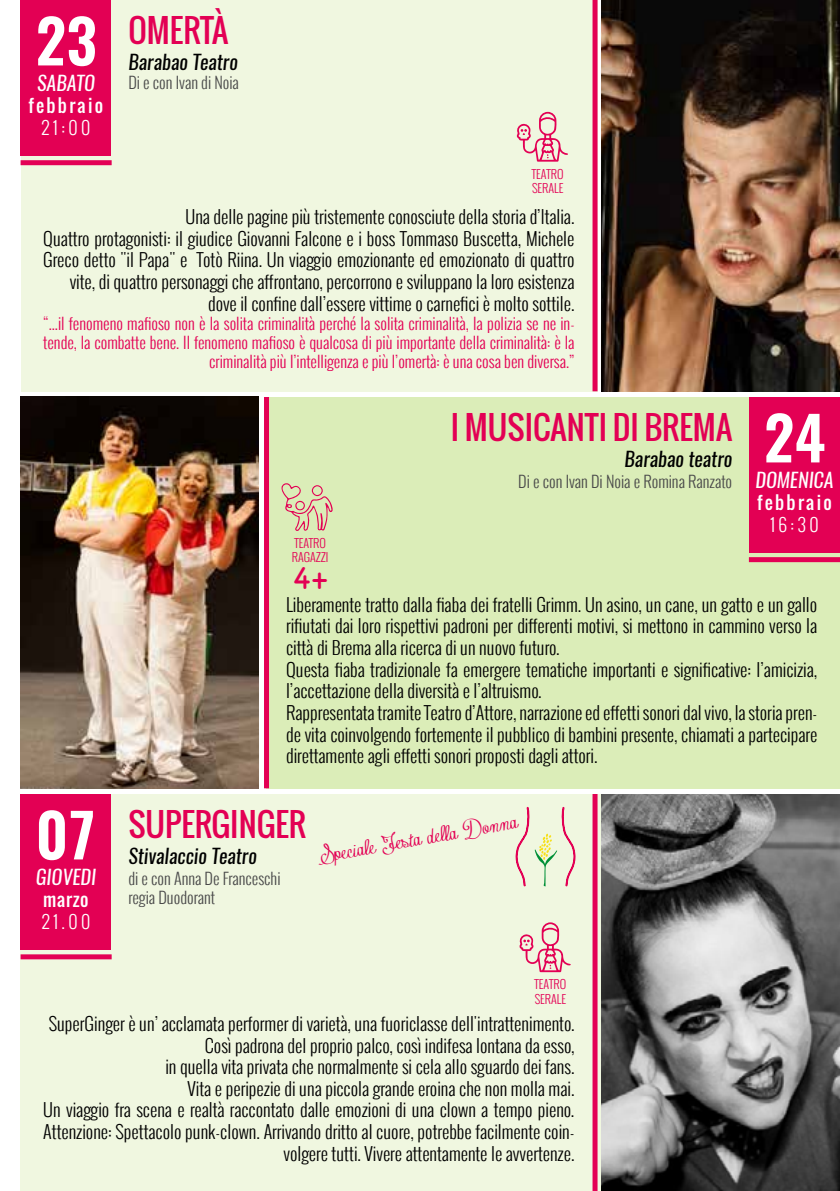
<style>
.page{position:relative;width:840px;height:1191px;background:#fff}
.page>*{position:absolute;margin:0;border:0;box-sizing:border-box;transform-origin:0 0}
.t1{font:600 60px "Oswald";color:#fff}
.t2{font:32px "Oswald";color:#e30054}
.t3{font:32px "Chalkboard";color:#e30054}
.t4{font:22px "Contribute FREE version";color:#e30054}
.t5{font:italic 20px "Oswald";color:#000}
.t6{font:italic 20px "Oswald";color:#fff}
.t7{font:300 18px/21.6px "Oswald";color:#000;text-align:right}
.t8{font:18px "Oswald";letter-spacing:.125em;color:#fff}
.t9{font:300 18px "Oswald";letter-spacing:.19em;color:#fff}
.t10{font:300 16px/19.2px "Oswald";color:#e30054;text-align:right}
.t11{font:300 16px/19.2px "Oswald";color:#4a4a4a}
.t12{font:300 12px/14.4px "Oswald";color:#e30054}
</style>
<div class="page">
<div style="left:21px;top:794px;width:594px;height:397px;background:#f0f7e0"></div>
<img style="left:601px;top:794px;width:238px;height:397px">
<div style="left:21px;top:794px;width:90px;height:156px;background:#e30054"></div>
<div style="left:592px;top:794px;width:5px;height:397px;background:#e30054"></div>
<div style="left:21px;top:954px;width:91px;height:5px;background:#e30054"></div>
<svg style="left:519px;top:922px;width:51px;height:50px"></svg>
<svg style="left:515px;top:806px;width:61px;height:81px"></svg>
<div style="left:266px;top:397px;width:573px;height:391px;background:#dbedb8"></div>
<img style="left:21px;top:397px;width:238px;height:391px">
<div style="left:748px;top:397px;width:91px;height:156px;background:#e30054"></div>
<div style="left:264px;top:397px;width:5px;height:391px;background:#e30054"></div>
<div style="left:748px;top:557px;width:91px;height:5px;background:#e30054"></div>
<svg style="left:281px;top:483px;width:51px;height:48px"></svg>
<div style="left:21px;top:0;width:575px;height:391px;background:#f0f7e0"></div>
<img style="left:601px;top:0;width:238px;height:391px">
<div style="left:21px;top:0;width:90px;height:156px;background:#e30054"></div>
<div style="left:21px;top:160px;width:91px;height:5px;background:#e30054"></div>
<div style="left:592px;top:0;width:5px;height:391px;background:#e30054"></div>
<svg style="left:516px;top:112px;width:51px;height:50px"></svg>
<h1 class="t1" style="left:35px;top:-1px;width:63px">23</h1>
<p class="t6" style="left:37px;top:69px;width:59px">SABATO</p>
<p class="t8" style="left:29px;top:92px;width:76px">febbraio</p>
<p class="t9" style="left:42px;top:114px;width:50px">21:00</p>
<h2 class="t2" style="left:128px;top:6px;width:101px">OMERTÀ</h2>
<p class="t5" style="left:128px;top:48px;width:111px">Barabao Teatro</p>
<p class="t11" style="left:128px;top:73px;width:112px">Di e con Ivan di Noia</p>
<p class="t12" style="left:531px;top:167px;width:33px">TEATRO<br>SERALE</p>
<p class="t7" style="left:43px;top:206px;width:532px">Una delle pagine più tristemente conosciute della storia d’Italia.<br>Quattro protagonisti: il giudice Giovanni Falcone e i boss Tommaso Buscetta, Michele Greco detto "il Papa" e Totò Riina. Un viaggio emozionante ed emozionato di quattro vite, di quattro personaggi che affrontano, percorrono e sviluppano la loro esistenza dove il confine dall’essere vittime o carnefici è molto sottile.</p>
<p class="t10" style="left:43px;top:313px;width:532px">“...il fenomeno mafioso non è la solita criminalità perché la solita criminalità, la polizia se ne in&shy;tende, la combatte bene. Il fenomeno mafioso è qualcosa di più importante della criminalità: è la criminalità più l’intelligenza e più l’omertà: è una cosa ben diversa.”</p>
<p class="t12" style="left:291px;top:535px;width:38px">TEATRO<br>RAGAZZI</p>
<h2 class="t3" style="left:293px;top:558px;width:37px">4+</h2>
<h2 class="t2" style="left:450px;top:403px;width:282px">I MUSICANTI DI BREMA</h2>
<p class="t5" style="left:624px;top:445px;width:109px">Barabao teatro</p>
<p class="t11" style="left:518px;top:472px;width:215px">Di e con Ivan Di Noia e Romina Ranzato</p>
<h1 class="t1" style="left:763px;top:396px;width:64px">24</h1>
<p class="t6" style="left:755px;top:466px;width:80px">DOMENICA</p>
<p class="t8" style="left:756px;top:489px;width:76px">febbraio</p>
<p class="t9" style="left:770px;top:512px;width:50px">16:30</p>
<h1 class="t1" style="left:36px;top:793px;width:61px">07</h1>
<p class="t6" style="left:36px;top:863px;width:61px">GIOVEDI</p>
<p class="t8" style="left:43px;top:885px;width:47px">marzo</p>
<p class="t9" style="left:42px;top:908px;width:50px">21.00</p>
<p class="t7" style="left:286px;top:593px;width:532px;text-align:left">Liberamente tratto dalla fiaba dei fratelli Grimm. Un asino, un cane, un gatto e un gallo rifiutati dai loro rispettivi padroni per differenti motivi, si mettono in cammino verso la città di Brema alla ricerca di un nuovo futuro.<br>Questa fiaba tradizionale fa emergere tematiche importanti e significative: l’amicizia, l’accettazione della diversità e l’altruismo.<br>Rappresentata tramite Teatro d’Attore, narrazione ed effetti sonori dal vivo, la storia pren&shy;de vita coinvolgendo fortemente il pubblico di bambini presente, chiamati a partecipare direttamente agli effetti sonori proposti dagli attori.</p>
<h2 class="t2" style="left:128px;top:800px;width:179px">SUPERGINGER</h2>
<p class="t5" style="left:128px;top:842px;width:130px">Stivalaccio Teatro</p>
<p class="t11" style="left:128px;top:868px;width:153px">di e con Anna De Franceschi regia Duodorant</p>
<p class="t4" style="left:314px;top:844px;width:206px;rotate:-10deg">Speciale Festa della Donna</p>
<p class="t12" style="left:534px;top:977px;width:33px">TEATRO<br>SERALE</p>
<p class="t7" style="left:43px;top:1012px;width:532px">SuperGinger è un’ acclamata performer di varietà, una fuoriclasse dell'intrattenimento.<br>Così padrona del proprio palco, così indifesa lontana da esso,<br>in quella vita privata che normalmente si cela allo sguardo dei fans.<br>Vita e peripezie di una piccola grande eroina che non molla mai.<br>Un viaggio fra scena e realtà raccontato dalle emozioni di una clown a tempo pieno.<br>Attenzione: Spettacolo punk-clown. Arrivando dritto al cuore, potrebbe facilmente coin&shy;volgere tutti. Vivere attentamente le avvertenze.</p>
</div>
